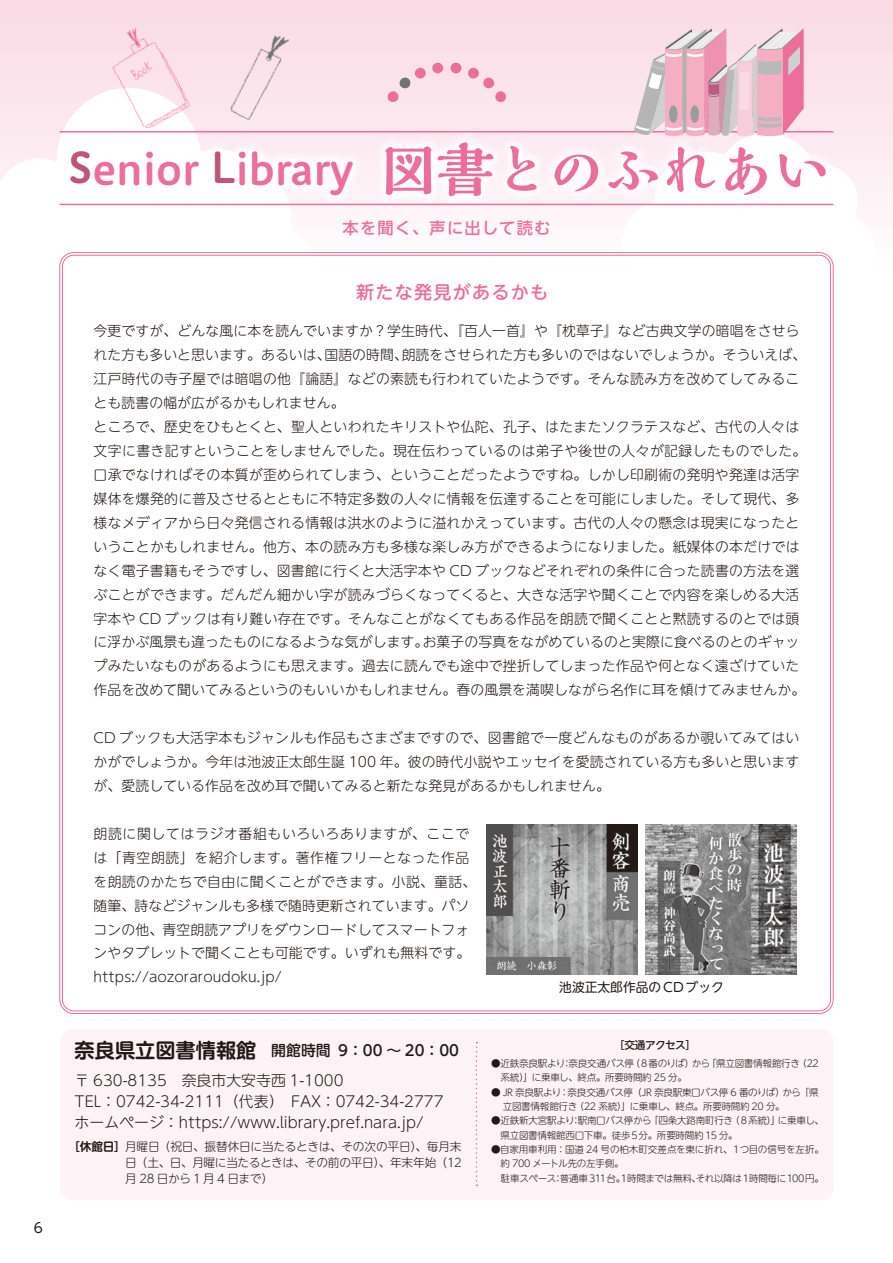
<style>
.page{position:relative;width:893px;height:1263px;background:#fff}
.page>*{position:absolute;margin:0;border:0;box-sizing:border-box;transform-origin:0 0}
.t1{font:41.4px "Hiragino UD Sans R Std W6";color:#eb6e9b}
.t2{font:500 18px "UD Shin M Go Pr 6";letter-spacing:.07em;color:#eb6e9b}
.t3{font:500 16.2px "UD Shin M Go Pr 6";letter-spacing:.07em;color:#eb6e9b}
.t4{font:300 14.85px/30.3px "UD Shin M Go Pr 6";color:#231916}
.t5{font:300 13.8px/23.9px "UD Shin M Go Pr 6";letter-spacing:.02em;color:#231916}
.t6{font:13.8px "UD Shin Go Pr 6";color:#231916}
.t7{font:12.75px "UD Shin M Go Pr 6";color:#231916}
.t8{font:300 11.7px/15.9px "UD Shin M Go Pr 6";letter-spacing:-.025em;color:#231916;text-align:justify}
.t9{font:500 10.65px "UD Shin M Go Pr 6";letter-spacing:-.05em;color:#231916}
.t10{font:300 9.6px/14.4px "UD Shin M Go Pr 6";letter-spacing:-.03em;color:#231916}
.s1{color:#bb567c}
.s2{font-family:"Kaimin So Std";font-weight:800;font-size:57.45px}
.s3{font-family:"UD Shin M Go Pr 6 De";font-weight:700;font-size:20.25px}
.s4{font-weight:500}
.s5{font-family:"UD Shin M Go Pr 6 De";font-weight:700}
</style>
<div class="page">
<div style="left:0;top:0;width:893px;height:282px;background:linear-gradient(to bottom,#fadae5,#fefbfc)"></div>
<svg style="left:0;top:88px;width:324px;height:284px"></svg>
<svg style="left:622px;top:133px;width:253px;height:184px"></svg>
<svg style="left:59px;top:131px;width:779px;height:77px"></svg>
<hr style="left:60px;top:131px;width:773px;height:2px;background:#eb6e9b">
<hr style="left:60px;top:204px;width:773px;height:1px;background:#eb6e9b">
<svg style="left:634px;top:29px;width:170px;height:107px;background:#e4b9c8"></svg>
<svg style="left:387px;top:68px;width:39px;height:35px"></svg>
<svg style="left:432px;top:62px;width:11px;height:12px"></svg>
<svg style="left:450px;top:62px;width:12px;height:12px"></svg>
<svg style="left:468px;top:68px;width:39px;height:35px"></svg>
<img style="left:99px;top:16px;width:98px;height:120px">
<img style="left:223px;top:25px;width:73px;height:103px">
<div style="left:60px;top:1029px;width:773px;height:171px;background:#fef4f8;border-radius:13px"></div>
<svg style="left:476px;top:1042px;width:1px;height:144px"></svg>
<img style="left:645px;top:824px;width:151px;height:151px">
<img style="left:486px;top:824px;width:151px;height:151px">
<p class="t6" style="left:34px;top:1216px;width:11px">6</p>
<h1 class="t1" style="left:68px;top:138px;width:764px"><span class="s1">S</span>enior <span class="s1">L</span>ibrary <span class="s2">図書とのふれあい</span></h1>
<p class="t3" style="left:343px;top:215px;width:209px">本を聞く、声に出して読む</p>
<h2 class="t2" style="left:356px;top:277px;width:194px">新たな発見があるかも</h2>
<p class="t5" style="left:94px;top:318px;width:714px">今更ですが、どんな風に本を読んでいますか？学生時代、『百人一首』や『枕草子』など古典文学の暗唱をさせられた方も多いと思います。あるいは、国語の時間、朗読をさせられた方も多いのではないでしょうか。そういえば、江戸時代の寺子屋では暗唱の他『論語』などの素読も行われていたようです。そんな読み方を改めてしてみることも読書の幅が広がるかもしれません。<br>ところで、歴史をひもとくと、聖人といわれたキリストや仏陀、孔子、はたまたソクラテスなど、古代の人々は文字に書き記すということをしませんでした。現在伝わっているのは弟子や後世の人々が記録したものでした。口承でなければその本質が歪められてしまう、ということだったようですね。しかし印刷術の発明や発達は活字媒体を爆発的に普及させるとともに不特定多数の人々に情報を伝達することを可能にしました。そして現代、多様なメディアから日々発信される情報は洪水のように溢れかえっています。古代の人々の懸念は現実になったということかもしれません。他方、本の読み方も多様な楽しみ方ができるようになりました。紙媒体の本だけではなく電子書籍もそうですし、図書館に行くと大活字本や CD ブックなどそれぞれの条件に合った読書の方法を選ぶことができます。だんだん細かい字が読みづらくなってくると、大きな活字や聞くことで内容を楽しめる大活字本や CD ブックは有り難い存在です。そんなことがなくてもある作品を朗読で聞くことと黙読するのとでは頭に浮かぶ風景も違ったものになるような気がします。お菓子の写真をながめているのと実際に食べるのとのギャップみたいなものがあるようにも思えます。過去に読んでも途中で挫折してしまった作品や何となく遠ざけていた作品を改めて聞いてみるというのもいいかもしれません。春の風景を満喫しながら名作に耳を傾けてみませんか。</p>
<p class="t5" style="left:94px;top:725px;width:707px;text-align:justify">CD ブックも大活字本もジャンルも作品もさまざまですので、図書館で一度どんなものがあるか覗いてみてはいかがでしょうか。今年は池波正太郎生誕 100 年。彼の時代小説やエッセイを愛読されている方も多いと思いますが、愛読している作品を改め耳で聞いてみると新たな発見があるかもしれません。</p>
<p class="t5" style="left:94px;top:821px;width:384px">朗読に関してはラジオ番組もいろいろありますが、ここでは「青空朗読」を紹介します。著作権フリーとなった作品を朗読のかたちで自由に聞くことができます。小説、童話、随筆、詩などジャンルも多様で随時更新されています。パソコンの他、青空朗読アプリをダウンロードしてスマートフォンやタブレットで聞くことも可能です。いずれも無料です。https://aozoraroudoku.jp/</p>
<p class="t7" style="left:559px;top:977px;width:166px">池波正太郎作品のCDブック</p>
<p class="t4" style="left:75px;top:1034px;width:386px"><span class="s3">奈良県立図書情報館</span> <span class="s4">開館時間 9：00 〜 20：00</span>〒 630-8135　奈良市大安寺西 1-1000</p>
<p class="t4" style="left:75px;top:1090px;width:370px;line-height:21.3px">TEL：0742-34-2111（代表）　FAX：0742-34-2777ホームページ：https://www.library.pref.nara.jp/</p>
<p class="t8" style="left:125px;top:1138px;width:338px;text-indent:-57px"><span class="s5">［休館日］</span>月曜日（祝日、振替休日に当たるときは、その次の平日）、毎月末日（土、日、月曜に当たるときは、その前の平日）、年末年始（12月 28 日から 1月 4 日まで）</p>
<p class="t9" style="left:614px;top:1036px;width:84px">［交通アクセス］</p>
<p class="t10" style="left:500px;top:1055px;width:320px;text-indent:-9px">●近鉄奈良駅より：奈良交通バス停（８番のりば）から「県立図書情報館行き （22系統）」に乗車し、終点。所要時間約 25 分。</p>
<p class="t10" style="left:503px;top:1084px;width:317px;text-indent:-12px">● JR 奈良駅より：奈良交通バス停（JR 奈良駅東口バス停 6 番のりば）から「県立図書情報館行き （22 系統）」に乗車し、終点。所要時間約 20 分。</p>
<p class="t10" style="left:500px;top:1113px;width:325px;text-indent:-9px">●近鉄新大宮駅より：駅南口バス停から「四条大路南町行き （８系統）」に乗車し、県立図書情報館西口下車。徒歩５分。所要時間約 15 分。</p>
<p class="t10" style="left:500px;top:1141px;width:325px;text-indent:-9px">●自家用車利用：国道 24 号の柏木町交差点を東に折れ、１つ目の信号を左折。約 700 メートル先の左手側。<br>駐車スペース：普通車311台。１時間までは無料、それ以降は１時間毎に100円。</p>
</div>
